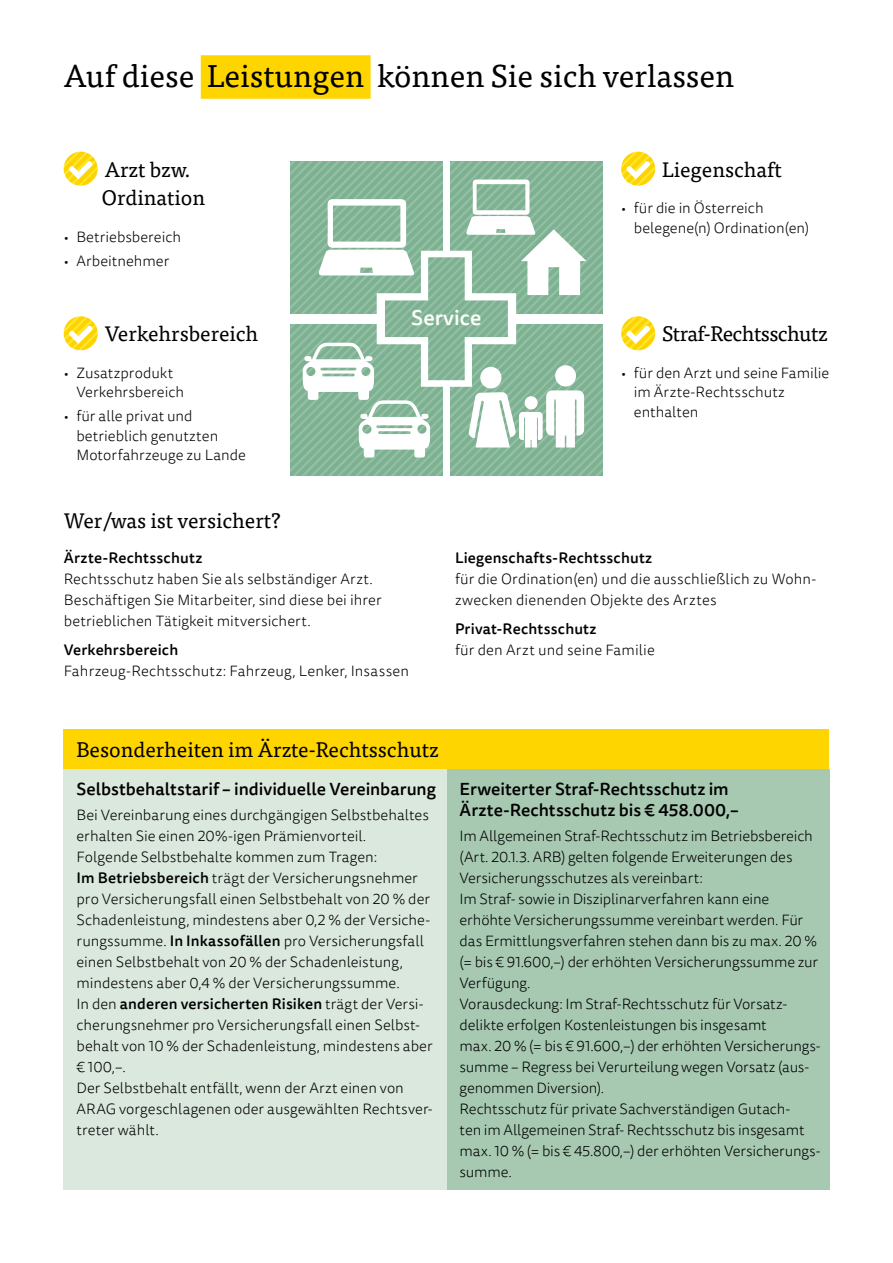
<style>
.page{position:relative;width:893px;height:1263px;background:#fff}
.page>*{position:absolute;margin:0;border:0;box-sizing:border-box;transform-origin:0 0}
.t1{font:31.5px "Tisa OT";color:#000}
.t2{font:21px/28.5px "Tisa OT";color:#000}
.t3{font:21px "Tisa OT";letter-spacing:-.025em;color:#000}
.t4{font:500 21px "Tisa Sans OT";letter-spacing:.005em;color:#fff}
.t5{font:500 17.25px/20.7px "Tisa Sans OT";color:#000}
.t6{font:300 15px/21px "Tisa Sans OT";color:#000}
.t7{font:500 15px "Tisa Sans OT";letter-spacing:.015em;color:#000}
.s1{font-weight:500}
</style>
<div class="page">
<div style="left:201px;top:55px;width:170px;height:44px;background:#ffd500"></div>
<img style="left:64px;top:152px;width:34px;height:34px;border-radius:17px">
<svg style="left:69px;top:161px;width:24px;height:18px"></svg>
<img style="left:64px;top:316px;width:34px;height:34px;border-radius:17px">
<svg style="left:69px;top:325px;width:24px;height:19px"></svg>
<img style="left:621px;top:316px;width:34px;height:34px;border-radius:17px">
<svg style="left:626px;top:325px;width:24px;height:19px"></svg>
<img style="left:621px;top:152px;width:34px;height:34px;border-radius:17px">
<svg style="left:626px;top:161px;width:24px;height:18px"></svg>
<div style="left:64px;top:729px;width:765px;height:40px;background:#ffd500"></div>
<img style="left:451px;top:324px;width:151px;height:152px">
<img style="left:291px;top:162px;width:151px;height:151px">
<img style="left:451px;top:162px;width:151px;height:151px">
<img style="left:291px;top:324px;width:151px;height:152px">
<svg style="left:303px;top:180px;width:283px;height:278px"></svg>
<div style="left:64px;top:769px;width:383px;height:421px;background:#dae8de"></div>
<div style="left:447px;top:769px;width:382px;height:421px;background:#a7c9b2"></div>
<h1 class="t1" style="left:64px;top:57px;width:672px">Auf diese Leistungen können Sie sich verlassen</h1>
<h2 class="t2" style="left:102px;top:155px;width:105px">Arzt bzw.<br>Ordination</h2>
<p class="t6" style="left:64px;top:227px;width:119px">• Betriebsbereich</p>
<p class="t6" style="left:64px;top:251px;width:107px">• Arbeitnehmer</p>
<h2 class="t2" style="left:105px;top:320px;width:155px">Verkehrsbereich</h2>
<p class="t6" style="left:76px;top:364px;width:109px;line-height:19.5px;text-indent:-13px">• Zusatzprodukt<br>Verkehrsbereich</p>
<p class="t6" style="left:76px;top:407px;width:171px;line-height:19.5px;text-indent:-13px">• für alle privat und betrieblich genutzten<br>Motorfahrzeuge zu Lande</p>
<h2 class="t2" style="left:64px;top:506px;width:218px">Wer/was ist versichert?</h2>
<h2 class="t4" style="left:411px;top:305px;width:72px">Service</h2>
<h2 class="t2" style="left:662px;top:155px;width:121px">Liegenschaft</h2>
<p class="t6" style="left:634px;top:199px;width:177px;line-height:19.5px;text-indent:-13px">• für die in Österreich belegene(n) Ordination(en)</p>
<h2 class="t3" style="left:662px;top:322px;width:167px">Straf-Rechtsschutz</h2>
<p class="t6" style="left:634px;top:364px;width:197px;line-height:19.5px;text-indent:-13px">• für den Arzt und seine Familie im Ärzte-Rechtsschutz enthalten</p>
<p class="t7" style="left:64px;top:548px;width:140px">Ärzte-Rechtsschutz</p>
<p class="t6" style="left:64px;top:569px;width:319px">Rechtsschutz haben Sie als selbständiger Arzt.<br>Beschäftigen Sie Mitarbeiter, sind diese bei ihrer betrieblichen Tätigkeit mitversichert.</p>
<p class="t7" style="left:64px;top:640px;width:116px">Verkehrsbereich</p>
<p class="t6" style="left:64px;top:661px;width:347px">Fahrzeug-Rechtsschutz: Fahrzeug, Lenker, Insassen</p>
<p class="t7" style="left:455px;top:548px;width:199px">Liegenschafts-Rechtsschutz</p>
<p class="t6" style="left:455px;top:569px;width:363px">für die Ordination(en) und die ausschließlich zu Wohn&shy;zwecken dienenden Objekte des Arztes</p>
<p class="t7" style="left:455px;top:619px;width:143px">Privat-Rechtsschutz</p>
<p class="t6" style="left:455px;top:640px;width:201px">für den Arzt und seine Familie</p>
<h2 class="t2" style="left:76px;top:735px;width:364px">Besonderheiten im Ärzte-Rechtsschutz</h2>
<p class="t5" style="left:77px;top:779px;width:361px">Selbstbehaltstarif – individuelle Vereinbarung</p>
<p class="t6" style="left:77px;top:805px;width:358px">Bei Vereinbarung eines durchgängigen Selbstbehaltes erhalten Sie einen 20%-igen Prämienvorteil.<br>Folgende Selbstbehalte kommen zum Tragen:<br><span class="s1">Im Betriebsbereich</span> trägt der Versicherungsnehmer pro Versicherungsfall einen Selbstbehalt von 20 % der Schadenleistung, mindestens aber 0,2 % der Versiche&shy;rungssumme. <span class="s1">In Inkassofällen</span> pro Versicherungsfall einen Selbstbehalt von 20 % der Schadenleistung, mindestens aber 0,4 % der Versicherungssumme.<br>In den <span class="s1">anderen versicherten Risiken</span> trägt der Versi&shy;cherungsnehmer pro Versicherungsfall einen Selbst&shy;behalt von 10 % der Schadenleistung, mindestens aber € 100,–.<br>Der Selbstbehalt entfällt, wenn der Arzt einen von ARAG vorgeschlagenen oder ausgewählten Rechtsver&shy;treter wählt.</p>
<p class="t5" style="left:460px;top:779px;width:281px">Erweiterter Straf-Rechtsschutz im<br>Ärzte-Rechtsschutz bis € 458.000,–</p>
<p class="t6" style="left:460px;top:826px;width:362px">Im Allgemeinen Straf-Rechtsschutz im Betriebsbereich (Art. 20.1.3. ARB) gelten folgende Erweiterungen des Versicherungsschutzes als vereinbart:<br>Im Straf- sowie in Disziplinarverfahren kann eine erhöhte Versicherungssumme vereinbart werden. Für das Ermittlungsverfahren stehen dann bis zu max. 20 % (= bis € 91.600,–) der erhöhten Versicherungssumme zur Verfügung.<br>Vorausdeckung: Im Straf-Rechtsschutz für Vorsatz&shy;delikte erfolgen Kostenleistungen bis insgesamt<br>max. 20 % (= bis € 91.600,–) der erhöhten Versicherungs&shy;summe – Regress bei Verurteilung wegen Vorsatz (aus&shy;genommen Diversion).<br>Rechtsschutz für private Sachverständigen Gutach-<br>ten im Allgemeinen Straf- Rechtsschutz bis insgesamt max. 10 % (= bis € 45.800,–) der erhöhten Versicherungs&shy;summe.</p>
</div>
